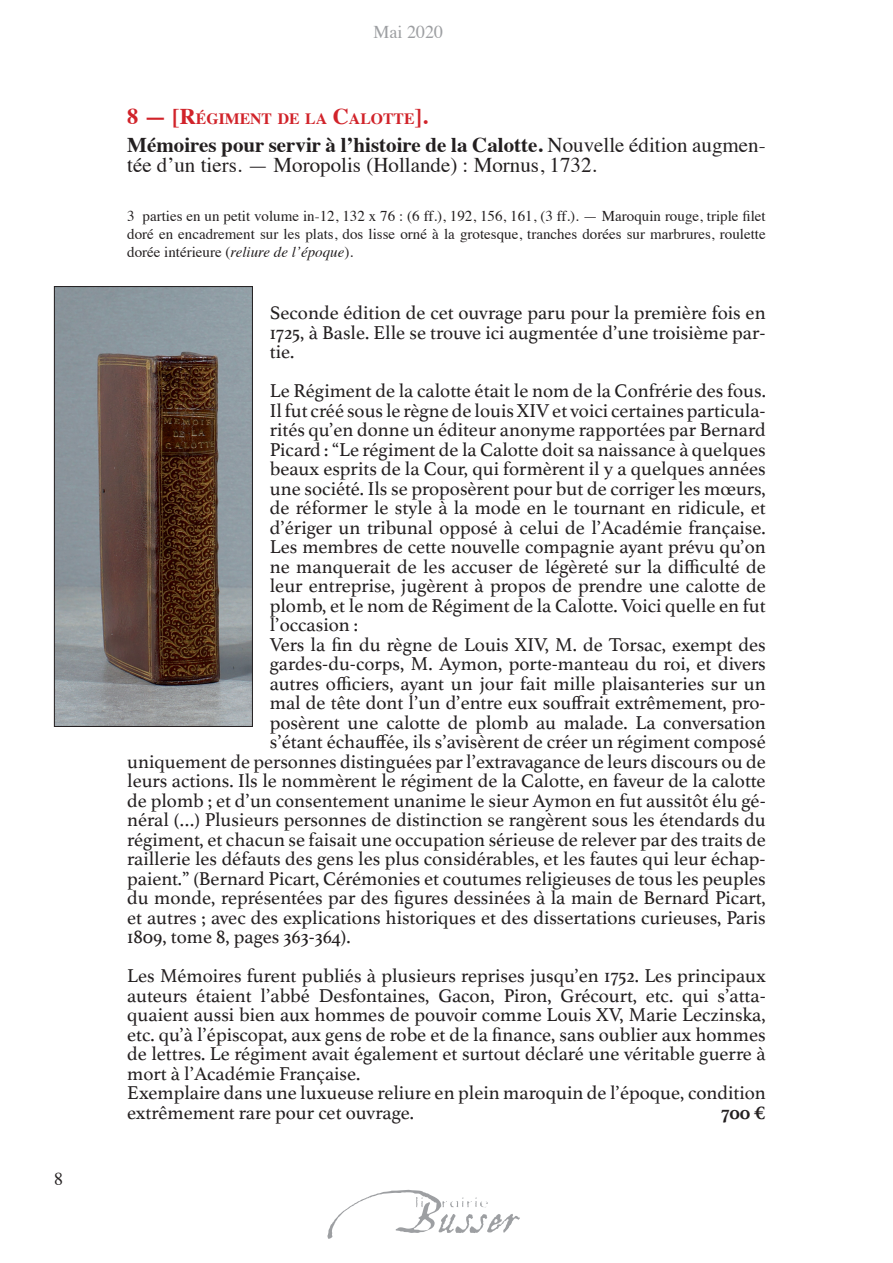
<style>
.page{position:relative;width:893px;height:1263px;background:#fff}
.page>*{position:absolute;margin:0;border:0;box-sizing:border-box;transform-origin:0 0}
.t1{font:21px/19.5px "Times";color:#231f20}
.t2{font:19.5px/19.5px "Athelas";color:#231f20;text-align:justify}
.t3{font:700 19.5px "Athelas";color:#231f20}
.t4{font:18px "Times";color:#9d9fa2}
.t5{font:18px "Times";color:#231f20}
.t6{font:700 15.75px "Times";color:#d1232a}
.t7{font:15px/18px "Times";color:#231f20;text-align:justify}
.s1{font-size:22.5px}
.s2{font-weight:700}
.s3{font-style:italic}
</style>
<div class="page">
<svg style="left:327px;top:1190px;width:193px;height:49px"></svg>
<img style="left:56px;top:288px;width:195px;height:437px">
<div style="left:54px;top:286px;width:199px;height:441px;border:1px solid #231f20"></div>
<p class="t5" style="left:54px;top:1162px;width:10px">8</p>
<p class="t4" style="left:374px;top:15px;width:71px">Mai 2020</p>
<p class="t6" style="left:127px;top:104px;width:302px"><span class="s1">8 — [R</span>ÉGIMENT DE LA <span class="s1">C</span>ALOTTE<span class="s1">]</span><span class="s1">.</span></p>
<p class="t1" style="left:127px;top:134px;width:640px"><span class="s2">Mémoires pour servir à l’histoire de la Calotte.</span> Nouvelle édition augmen&shy;tée d’un tiers. — Moropolis (Hollande) : Mornus, 1732.</p>
<p class="t7" style="left:127px;top:205px;width:640px">3 parties en un petit volume in-12, 132 x 76 : (6 ff.), 192, 156, 161, (3 ff.). — Maroquin rouge, triple filet doré en encadrement sur les plats, dos lisse orné à la grotesque, tranches dorées sur marbrures, roulette dorée intérieure (<span class="s3">reliure de l’époque</span>).</p>
<p class="t2" style="left:270px;top:303px;width:497px">Seconde édition de cet ouvrage paru pour la première fois en 1725, à Basle. Elle se trouve ici augmentée d’une troisième par&shy;tie.</p>
<p class="t2" style="left:270px;top:381px;width:497px">Le Régiment de la calotte était le nom de la Confrérie des fous.</p>
<p class="t2" style="left:270px;top:400px;width:497px">Il fut créé sous le règne de louis XIV et voici certaines particula-</p>
<p class="t2" style="left:270px;top:420px;width:497px">rités qu’en donne un éditeur anonyme rapportées par Bernard</p>
<p class="t2" style="left:270px;top:439px;width:497px">Picard : “Le régiment de la Calotte doit sa naissance à quelques</p>
<p class="t2" style="left:270px;top:459px;width:497px">beaux esprits de la Cour, qui formèrent il y a quelques années</p>
<p class="t2" style="left:270px;top:478px;width:497px">une société. Ils se proposèrent pour but de corriger les mœurs,</p>
<p class="t2" style="left:270px;top:498px;width:497px">de réformer le style à la mode en le tournant en ridicule, et</p>
<p class="t2" style="left:270px;top:517px;width:497px">d’ériger un tribunal opposé à celui de l’Académie française.</p>
<p class="t2" style="left:270px;top:537px;width:497px">Les membres de cette nouvelle compagnie ayant prévu qu’on</p>
<p class="t2" style="left:270px;top:556px;width:497px">ne manquerait de les accuser de légèreté sur la difficulté de</p>
<p class="t2" style="left:270px;top:576px;width:497px">leur entreprise, jugèrent à propos de prendre une calotte de</p>
<p class="t2" style="left:270px;top:595px;width:497px">plomb, et le nom de Régiment de la Calotte. Voici quelle en fut</p>
<p class="t2" style="left:270px;top:615px;width:90px">l’occasion :</p>
<p class="t2" style="left:270px;top:634px;width:497px">Vers la fin du règne de Louis XIV, M. de Torsac, exempt des</p>
<p class="t2" style="left:270px;top:654px;width:497px">gardes-du-corps, M. Aymon, porte-manteau du roi, et divers</p>
<p class="t2" style="left:270px;top:673px;width:497px">autres officiers, ayant un jour fait mille plaisanteries sur un</p>
<p class="t2" style="left:270px;top:693px;width:497px">mal de tête dont l’un d’entre eux souffrait extrêmement, pro-</p>
<p class="t2" style="left:270px;top:712px;width:497px">posèrent une calotte de plomb au malade. La conversation</p>
<p class="t2" style="left:270px;top:732px;width:497px">s’étant échauffée, ils s’avisèrent de créer un régiment composé</p>
<p class="t2" style="left:127px;top:751px;width:640px">uniquement de personnes distinguées par l’extravagance de leurs discours ou de</p>
<p class="t2" style="left:127px;top:771px;width:640px">leurs actions. Ils le nommèrent le régiment de la Calotte, en faveur de la calotte</p>
<p class="t2" style="left:127px;top:790px;width:640px">de plomb ; et d’un consentement unanime le sieur Aymon en fut aussitôt élu gé-</p>
<p class="t2" style="left:127px;top:810px;width:640px">néral (…) Plusieurs personnes de distinction se rangèrent sous les étendards du</p>
<p class="t2" style="left:127px;top:829px;width:640px">régiment, et chacun se faisait une occupation sérieuse de relever par des traits de</p>
<p class="t2" style="left:127px;top:849px;width:640px">raillerie les défauts des gens les plus considérables, et les fautes qui leur échap-</p>
<p class="t2" style="left:127px;top:868px;width:640px">paient.” (Bernard Picart, Cérémonies et coutumes religieuses de tous les peuples</p>
<p class="t2" style="left:127px;top:888px;width:640px">du monde, représentées par des figures dessinées à la main de Bernard Picart,</p>
<p class="t2" style="left:127px;top:907px;width:640px">et autres ; avec des explications historiques et des dissertations curieuses, Paris</p>
<p class="t2" style="left:127px;top:927px;width:225px">1809, tome 8, pages 363-364).</p>
<p class="t2" style="left:127px;top:966px;width:640px;text-align:left">Les Mémoires furent publiés à plusieurs reprises jusqu’en 1752. Les principaux auteurs étaient l’abbé Desfontaines, Gacon, Piron, Grécourt, etc. qui s’atta&shy;quaient aussi bien aux hommes de pouvoir comme Louis XV, Marie Leczinska, etc. qu’à l’épiscopat, aux gens de robe et de la finance, sans oublier aux hommes de lettres. Le régiment avait également et surtout déclaré une véritable guerre à mort à l’Académie Française.<br>Exemplaire dans une luxueuse reliure en plein maroquin de l’époque, condition extrêmement rare pour cet ouvrage.</p>
<p class="t3" style="left:721px;top:1097px;width:46px">700 €</p>
</div>
